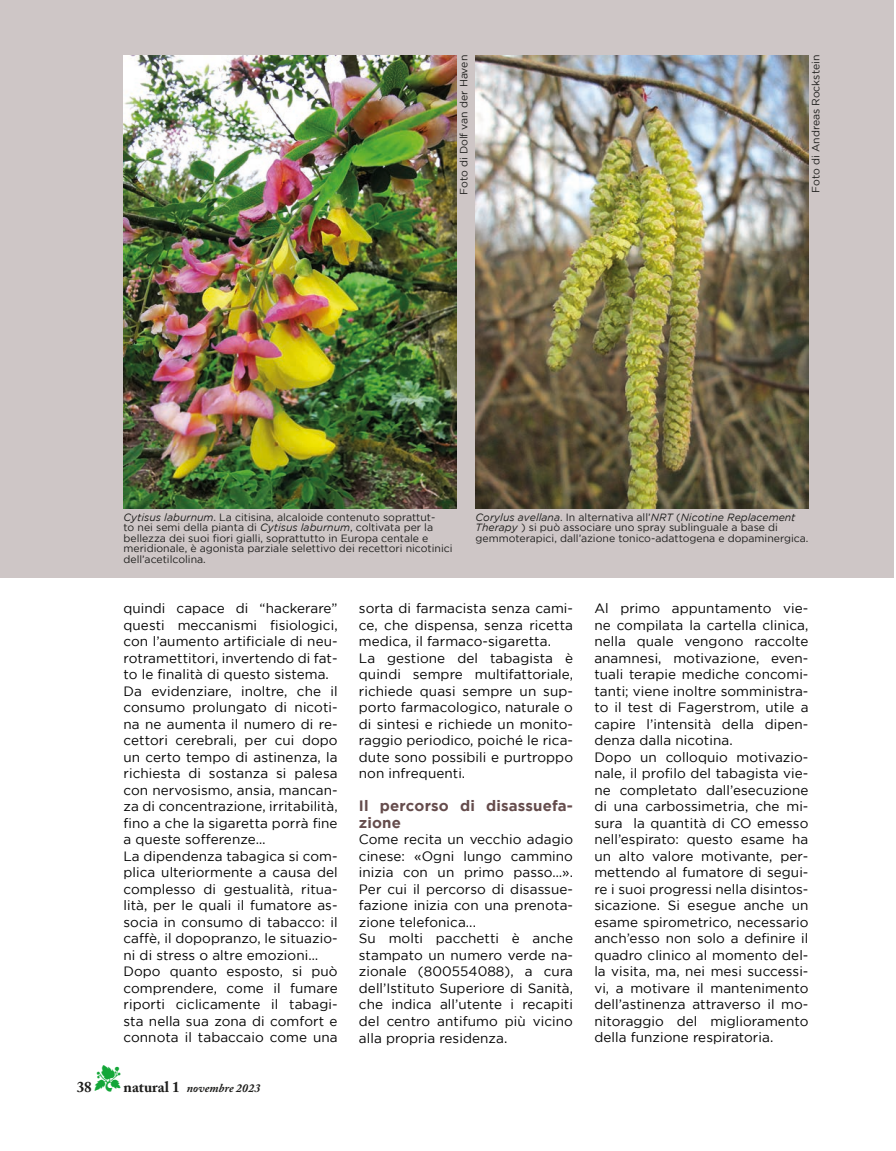
<style>
.page{position:relative;width:896px;height:1151px;background:#fff}
.page>*{position:absolute;margin:0;border:0;box-sizing:border-box;transform-origin:0 0}
.Titolo_ok{font:700 15px/16.5px "Gotham";letter-spacing:.01em;color:#654c4c}
.t1{font:700 15px "Adobe Caslon Pro";color:#1d1d1b}
.t2{font:13.5px/16.5px "Gotham";letter-spacing:.005em;color:#000;text-align:justify}
.t3{font:italic 700 12px "Adobe Caslon Pro";color:#1d1d1b}
.Dida_ok{font:10.5px/10.5px "Gotham";color:#1d1d1b}
.s1{font-style:italic}
.s2{color:#13a638}
.s3{font-style:normal;font-size:15px}
</style>
<div class="page">
<div style="left:0;top:0;width:893px;height:577px;background:#cec6c6"></div>
<img style="left:123px;top:55px;width:333px;height:453px">
<img style="left:475px;top:55px;width:333px;height:453px">
<p class="Dida_ok" style="left:458px;top:195px;width:141px;rotate:-90deg">Foto di Dolf van der Haven</p>
<p class="Dida_ok" style="left:810px;top:193px;width:139px;rotate:-90deg">Foto di Andreas Rockstein</p>
<p class="Dida_ok" style="left:123px;top:511px;width:330px"><span class="s1">Cytisus laburnum</span>. La citisina, alcaloide contenuto soprattut-<br>to nei semi della pianta di <span class="s1">Cytisus laburnum</span>, coltivata per la bellezza dei suoi fiori gialli, soprattutto in Europa centale e meridionale, è agonista parziale selettivo dei recettori nicotinici dell’acetilcolina.</p>
<p class="Dida_ok" style="left:475px;top:511px;width:334px"><span class="s1">Corylus avellana</span>. In alternativa all’<span class="s1">NRT</span> (<span class="s1">Nicotine Replacement<br>Therapy</span> ) si può associare uno spray sublinguale a base di gemmoterapici, dall’azione tonico-adattogena e dopaminergica.</p>
<p class="t2" style="left:123px;top:599px;width:216px">quindi capace di “hackerare” questi meccanismi fisiologici, con l’aumento artificiale di neu&shy;rotramettitori, invertendo di fat&shy;to le finalità di questo sistema.</p>
<p class="t2" style="left:123px;top:682px;width:216px">Da evidenziare, inoltre, che il consumo prolungato di nicoti&shy;na ne aumenta il numero di re&shy;cettori cerebrali, per cui dopo un certo tempo di astinenza, la richiesta di sostanza si palesa con nervosismo, ansia, mancan&shy;za di concentrazione, irritabilità, fino a che la sigaretta porrà fine a queste sofferenze…</p>
<p class="t2" style="left:123px;top:847px;width:216px">La dipendenza tabagica si com&shy;plica ulteriormente a causa del complesso di gestualità, ritua&shy;lità, per le quali il fumatore as&shy;socia in consumo di tabacco: il caffè, il dopopranzo, le situazio&shy;ni di stress o altre emozioni…</p>
<p class="t2" style="left:123px;top:962px;width:216px">Dopo quanto esposto, si può comprendere, come il fumare riporti ciclicamente il tabagi&shy;sta nella sua zona di comfort e connota il tabaccaio come una</p>
<p class="t3" style="left:95px;top:1079px;width:167px"><span class="s2">▼</span> <span class="s3">natural 1</span> novembre 2023</p>
<p class="t1" style="left:77px;top:1077px;width:16px">38</p>
<p class="t2" style="left:359px;top:599px;width:216px">sorta di farmacista senza cami&shy;ce, che dispensa, senza ricetta medica, il farmaco-sigaretta.</p>
<p class="t2" style="left:359px;top:649px;width:216px">La gestione del tabagista è quindi sempre multifattoriale, richiede quasi sempre un sup&shy;porto farmacologico, naturale o di sintesi e richiede un monito&shy;raggio periodico, poiché le rica&shy;dute sono possibili e purtroppo non infrequenti.</p>
<p class="Titolo_ok" style="left:359px;top:797px;width:216px">Il percorso di disassuefa&shy;zione</p>
<p class="t2" style="left:359px;top:830px;width:216px">Come recita un vecchio adagio cinese: «Ogni lungo cammino inizia con un primo passo…».<br>Per cui il percorso di disassue&shy;fazione inizia con una prenota&shy;zione telefonica...</p>
<p class="t2" style="left:359px;top:929px;width:216px">Su molti pacchetti è anche stampato un numero verde na&shy;zionale (800554088), a cura dell’Istituto Superiore di Sanità, che indica all’utente i recapiti del centro antifumo più vicino alla propria residenza.</p>
<p class="t2" style="left:594px;top:599px;width:216px">Al primo appuntamento vie&shy;ne compilata la cartella clinica, nella quale vengono raccolte anamnesi, motivazione, even&shy;tuali terapie mediche concomi&shy;tanti; viene inoltre somministra&shy;to il test di Fagerstrom, utile a capire l’intensità della dipen&shy;denza dalla nicotina.</p>
<p class="t2" style="left:594px;top:748px;width:216px">Dopo un colloquio motivazio&shy;nale, il profilo del tabagista vie&shy;ne completato dall’esecuzione di una carbossimetria, che mi&shy;sura la quantità di CO emesso nell’espirato: questo esame ha un alto valore motivante, per&shy;mettendo al fumatore di segui&shy;re i suoi progressi nella disintos&shy;sicazione. Si esegue anche un esame spirometrico, necessario anch’esso non solo a definire il quadro clinico al momento del&shy;la visita, ma, nei mesi successi&shy;vi, a motivare il mantenimento dell’astinenza attraverso il mo&shy;nitoraggio del miglioramento della funzione respiratoria.</p>
</div>
